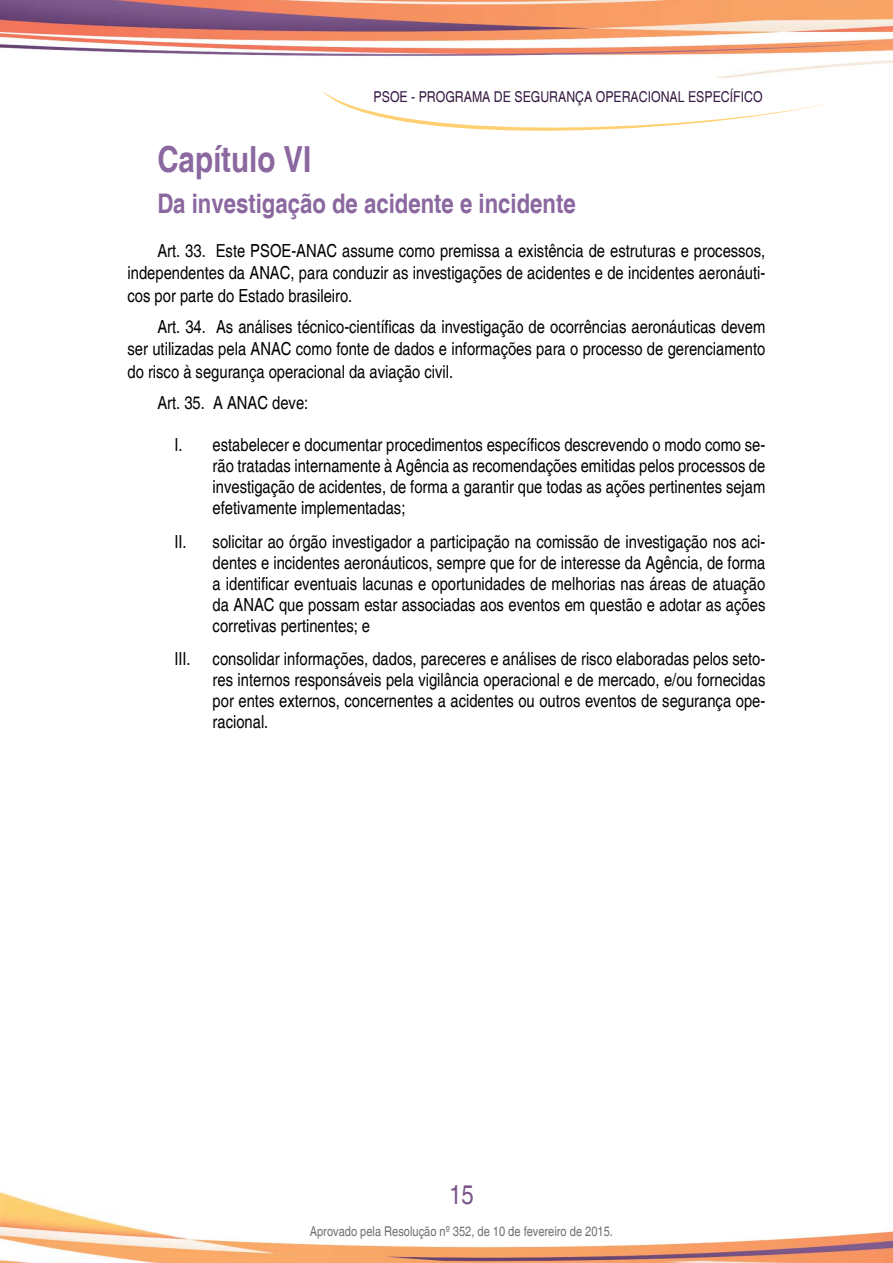
<style>
.page{position:relative;width:893px;height:1263px;background:#fff}
.page>*{position:absolute;margin:0;border:0;box-sizing:border-box;transform-origin:0 0}
.t1{font:700 condensed 36px "Helvetica";color:#8b68a0}
.t2{font:700 condensed 27px "Helvetica";color:#8b68a0}
.t3{font:condensed 27px "Helvetica";color:#795487}
.t4{font:condensed 18px/21px "Helvetica";color:#000;text-align:justify}
.t5{font:condensed 15px "Helvetica";color:#371b43}
.t6{font:condensed 13.5px "Helvetica";color:#6d6f71}
</style>
<div class="page">
<img style="left:0;top:1192px;width:893px;height:71px">
<img style="left:0;top:0;width:893px;height:78px">
<svg style="left:321px;top:90px;width:512px;height:41px"></svg>
<p class="t5" style="left:374px;top:88px;width:390px">PSOE - PROGRAMA DE SEGURANÇA OPERACIONAL ESPECÍFICO</p>
<h1 class="t1" style="left:157px;top:137px;width:156px">Capítulo VI</h1>
<h2 class="t2" style="left:157px;top:187px;width:420px">Da investigação de acidente e incidente</h2>
<p class="t4" style="left:128px;top:239px;width:639px;line-height:22.5px;text-indent:30px">Art. 33. Este PSOE-ANAC assume como premissa a existência de estruturas e processos, independentes da ANAC, para conduzir as investigações de acidentes e de incidentes aeronáuti&shy;cos por parte do Estado brasileiro.</p>
<p class="t4" style="left:128px;top:315px;width:639px;line-height:22.5px;text-indent:30px">Art. 34. As análises técnico-científicas da investigação de ocorrências aeronáuticas devem ser utilizadas pela ANAC como fonte de dados e informações para o processo de gerenciamento do risco à segurança operacional da aviação civil.</p>
<p class="t4" style="left:157px;top:392px;width:152px">Art. 35. A ANAC deve:</p>
<p class="t4" style="left:213px;top:434px;width:554px;text-indent:-38px">I. estabelecer e documentar procedimentos específicos descrevendo o modo como se&shy;rão tratadas internamente à Agência as recomendações emitidas pelos processos de investigação de acidentes, de forma a garantir que todas as ações pertinentes sejam efetivamente implementadas;</p>
<p class="t4" style="left:213px;top:531px;width:554px;text-indent:-38px">II. solicitar ao órgão investigador a participação na comissão de investigação nos aci&shy;dentes e incidentes aeronáuticos, sempre que for de interesse da Agência, de forma a identificar eventuais lacunas e oportunidades de melhorias nas áreas de atuação da ANAC que possam estar associadas aos eventos em questão e adotar as ações corretivas pertinentes; e</p>
<p class="t4" style="left:213px;top:649px;width:554px;text-indent:-38px">III. consolidar informações, dados, pareceres e análises de risco elaboradas pelos seto&shy;res internos responsáveis pela vigilância operacional e de mercado, e/ou fornecidas por entes externos, concernentes a acidentes ou outros eventos de segurança ope&shy;racional.</p>
<h2 class="t3" style="left:449px;top:1179px;width:26px">15</h2>
<p class="t6" style="left:310px;top:1223px;width:305px">Aprovado pela Resolução nº 352, de 10 de fevereiro de 2015.</p>
</div>
